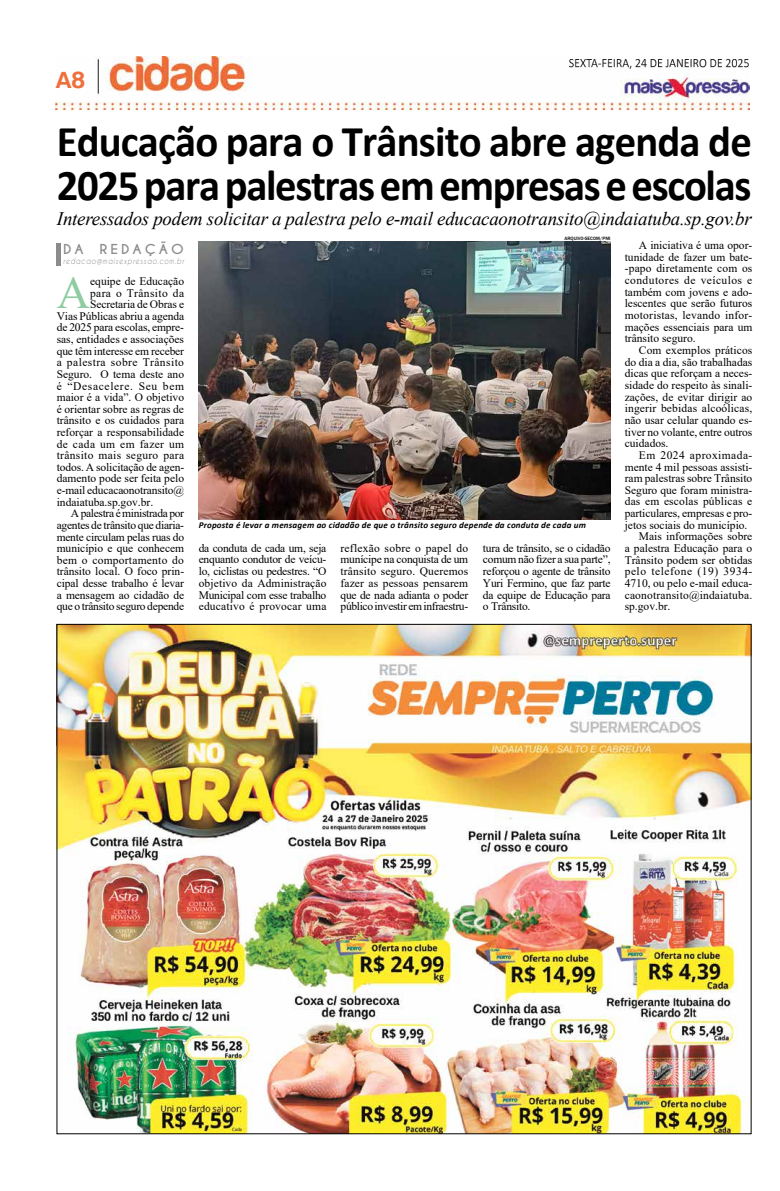
<style>
.page{position:relative;width:780px;height:1191px;background:#fff}
.page>*{position:absolute;margin:0;border:0;box-sizing:border-box;transform-origin:0 0}
.t1{font:46.2px "Times New Roman";color:#8fcca2}
.t2{font:700 44px/44px "Calibri";letter-spacing:-.03em;color:#000}
.t3{font:24px "Harabara";color:#ef6f3c}
.t4{font:italic 19px "Times New Roman";letter-spacing:-.01em;color:#000}
.t5{font:700 12.9px "Caviar Dreams";letter-spacing:.22em;color:#8b8b8b;scale:1.07 1}
.t6{font:11.5px/11.6px "Times New Roman";color:#000;text-align:justify}
.t7{font:11.5px "Times New Roman";letter-spacing:.03em;color:#000}
.t8{font:11.5px "Times New Roman";letter-spacing:-.02em;color:#000}
.t9{font:11.5px "Times New Roman";letter-spacing:.035em;color:#000}
.t10{font:11.5px "Times New Roman";letter-spacing:-.025em;color:#000}
.t11{font:11.5px "Times New Roman";letter-spacing:-.03em;color:#000}
.t12{font:11.5px "Times New Roman";letter-spacing:.045em;color:#000}
.t13{font:11.5px "Times New Roman";letter-spacing:.055em;color:#000}
.t14{font:11.5px "Times New Roman";letter-spacing:.02em;color:#000}
.t15{font:italic 700 9px "Calibri";letter-spacing:.02em;color:#000}
.t16{font:italic 8.3px "Caviar Dreams";letter-spacing:.11em;color:#8b8b8b;scale:.83 1}
.t17{font:500 4.9px "Franklin Gothic";color:#000}
</style>
<div class="page">
<img style="left:56px;top:56px;width:693px;height:54px">
<img style="left:569px;top:60px;width:179px;height:9px">
<img style="left:58px;top:626px;width:691px;height:506px">
<hr style="left:57px;top:243px;width:4px;height:23px;background:#8b8b8b">
<img style="left:199px;top:241px;width:411px;height:278px">
<h3 class="t3" style="left:56px;top:67px;width:31px">A8</h3>
<h2 class="t2" style="left:57px;top:118px;width:696px">Educação para o Trânsito abre agenda de<br>2025 para palestras em empresas e escolas</h2>
<h3 class="t4" style="left:57px;top:205px;width:696px">Interessados podem solicitar a palestra pelo e-mail educacaonotransito@indaiatuba.sp.gov.br</h3>
<p class="t5" style="left:63px;top:241px;width:114px">DA REDAÇÃO</p>
<p class="t16" style="left:63px;top:256px;width:147px">redacao@maisexpressao.com.br</p>
<h1 class="t1" style="left:57px;top:260px;width:35px">A</h1>
<p class="t6" style="left:90px;top:275px;width:95px">equipe de Educação</p>
<p class="t7" style="left:90px;top:285px;width:95px">para o Trânsito da</p>
<p class="t6" style="left:90px;top:298px;width:95px">Secretaria de Obras e</p>
<p class="t6" style="left:57px;top:310px;width:129px">Vias Públicas abriu a agenda</p>
<p class="t6" style="left:57px;top:321px;width:129px">de 2025 para escolas, empre-</p>
<p class="t6" style="left:57px;top:333px;width:129px">sas, entidades e associações</p>
<p class="t6" style="left:57px;top:345px;width:129px">que têm interesse em receber</p>
<p class="t9" style="left:57px;top:354px;width:129px">a palestra sobre Trânsito</p>
<p class="t6" style="left:57px;top:368px;width:129px">Seguro. O tema deste ano</p>
<p class="t13" style="left:57px;top:377px;width:129px">é “Desacelere. Seu bem</p>
<p class="t6" style="left:57px;top:391px;width:129px">maior é a vida”. O objetivo</p>
<p class="t6" style="left:57px;top:403px;width:129px">é orientar sobre as regras de</p>
<p class="t6" style="left:57px;top:414px;width:129px">trânsito e os cuidados para</p>
<p class="t6" style="left:57px;top:426px;width:129px">reforçar a responsabilidade</p>
<p class="t7" style="left:57px;top:435px;width:129px">de cada um em fazer um</p>
<p class="t7" style="left:57px;top:447px;width:129px">trânsito mais seguro para</p>
<p class="t6" style="left:57px;top:461px;width:129px">todos. A solicitação de agen-</p>
<p class="t6" style="left:57px;top:472px;width:129px">damento pode ser feita pelo</p>
<p class="t6" style="left:57px;top:484px;width:129px">e-mail educacaonotransito@</p>
<p class="t6" style="left:57px;top:495px;width:98px">indaiatuba.sp.gov.br.</p>
<p class="t11" style="left:71px;top:505px;width:115px">A palestra é ministrada por</p>
<p class="t10" style="left:57px;top:517px;width:129px">agentes de trânsito que diaria-</p>
<p class="t8" style="left:57px;top:528px;width:129px">mente circulam pelas ruas do</p>
<p class="t6" style="left:57px;top:542px;width:129px">município e que conhecem</p>
<p class="t14" style="left:57px;top:552px;width:129px">bem o comportamento do</p>
<p class="t6" style="left:57px;top:565px;width:129px">trânsito local. O foco prin-</p>
<p class="t6" style="left:57px;top:577px;width:129px">cipal desse trabalho é levar</p>
<p class="t6" style="left:57px;top:588px;width:129px">a mensagem ao cidadão de</p>
<p class="t8" style="left:57px;top:598px;width:129px">que o trânsito seguro depende</p>
<p class="t17" style="left:564px;top:235px;width:48px">ARQUIVO-SECOM/PMI</p>
<p class="t15" style="left:199px;top:519px;width:389px">Proposta é levar a mensagem ao cidadão de que o trânsito seguro depende da conduta de cada um</p>
<p class="t6" style="left:199px;top:541px;width:129px">da conduta de cada um, seja enquanto condutor de veícu&shy;lo, ciclistas ou pedestres. “O objetivo da Administração Municipal com esse trabalho educativo é provocar uma</p>
<p class="t6" style="left:340px;top:541px;width:129px">reflexão sobre o papel do munícipe na conquista de um trânsito seguro. Queremos fazer as pessoas pensarem que de nada adianta o poder público investir em infraestru-</p>
<p class="t6" style="left:483px;top:541px;width:129px">tura de trânsito, se o cidadão comum não fizer a sua parte”, reforçou o agente de trânsito Yuri Fermino, que faz parte da equipe de Educação para o Trânsito.</p>
<p class="t6" style="left:624px;top:239px;width:129px;text-indent:14px">A iniciativa é uma opor&shy;tunidade de fazer um bate--papo diretamente com os condutores de veículos e também com jovens e ado&shy;lescentes que serão futuros motoristas, levando infor&shy;mações essenciais para um trânsito seguro.</p>
<p class="t6" style="left:624px;top:344px;width:129px;text-indent:14px">Com exemplos práticos do dia a dia, são trabalhadas dicas que reforçam a neces&shy;sidade do respeito às sinali&shy;zações, de evitar dirigir ao ingerir bebidas alcoólicas, não usar celular quando es&shy;tiver no volante, entre outros cuidados.</p>
<p class="t9" style="left:639px;top:447px;width:115px">Em 2024 aproximada-</p>
<p class="t6" style="left:624px;top:460px;width:129px">mente 4 mil pessoas assisti-</p>
<p class="t6" style="left:624px;top:472px;width:129px">ram palestras sobre Trânsito</p>
<p class="t6" style="left:624px;top:484px;width:129px">Seguro que foram ministra-</p>
<p class="t6" style="left:624px;top:495px;width:129px">das em escolas públicas e</p>
<p class="t6" style="left:624px;top:507px;width:129px">particulares, empresas e pro-</p>
<p class="t6" style="left:624px;top:519px;width:124px">jetos sociais do município.</p>
<p class="t6" style="left:639px;top:530px;width:115px">Mais informações sobre</p>
<p class="t6" style="left:624px;top:542px;width:129px">a palestra Educação para o</p>
<p class="t6" style="left:624px;top:554px;width:129px">Trânsito podem ser obtidas</p>
<p class="t12" style="left:624px;top:563px;width:129px">pelo telefone (19) 3934-</p>
<p class="t6" style="left:624px;top:577px;width:129px">4710, ou pelo e-mail educa-</p>
<p class="t6" style="left:624px;top:588px;width:129px">caonotransito@indaiatuba.</p>
<p class="t6" style="left:624px;top:600px;width:47px">sp.gov.br.</p>
</div>
